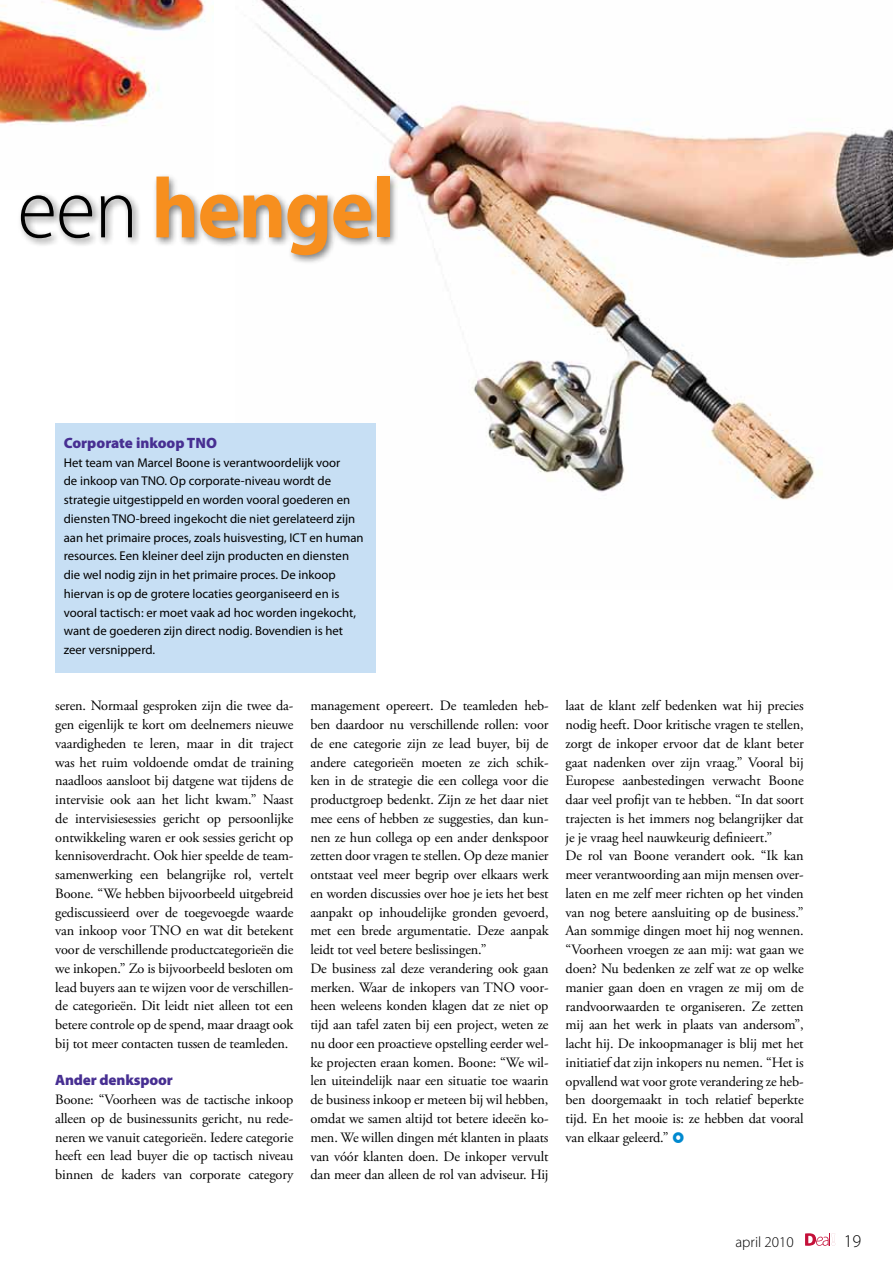
<style>
.page{position:relative;width:893px;height:1263px;background:#fff}
.page>*{position:absolute;margin:0;border:0;box-sizing:border-box;transform-origin:0 0}
.t1{font:700 85.5px "Myriad Pro";letter-spacing:-.02em;color:#f78f1e;scale:.95 1}
.t2{font:300 18px "Myriad Pro";color:#000}
.t3{font:900 15px "Myriad Pro";letter-spacing:-.01em;color:#472f92}
.t4{font:300 15px "Myriad Pro";color:#000}
.t5{font:14.25px/18.8px "Adobe Garamond Pro";letter-spacing:-.01em;color:#000;text-align:justify}
.t6{font:12.75px/18.8px "Myriad Pro";color:#000}
.s1{font-weight:300;color:#000}
</style>
<div class="page">
<svg style="left:805px;top:1233px;width:30px;height:13px"></svg>
<img style="left:0;top:0;width:213px;height:126px">
<img style="left:259px;top:0;width:634px;height:500px">
<div style="left:0;top:146px;width:398px;height:119px;background:#000;opacity:.5"></div>
<div style="left:55px;top:423px;width:321px;height:249px;background:#c7dff4"></div>
<h1 class="t1" style="left:18px;top:161px;width:398px"><span class="s1">een</span> hengel</h1>
<p class="t3" style="left:64px;top:434px;width:155px">Corporate inkoop TNO</p>
<p class="t6" style="left:64px;top:453px;width:301px">Het team van Marcel Boone is verantwoordelijk voor<br>de inkoop van TNO. Op corporate-niveau wordt de strategie uitgestippeld en worden vooral goederen en diensten TNO-breed ingekocht die niet gerelateerd zijn aan het primaire proces, zoals huisvesting, ICT en human resources. Een kleiner deel zijn producten en diensten die wel nodig zijn in het primaire proces. De inkoop hiervan is op de grotere locaties georganiseerd en is vooral tactisch: er moet vaak ad hoc worden ingekocht, want de goederen zijn direct nodig. Bovendien is het zeer versnipperd.</p>
<p class="t5" style="left:55px;top:697px;width:240px">seren. Normaal gesproken zijn die twee da&shy;gen eigenlijk te kort om deelnemers nieuwe vaardigheden te leren, maar in dit traject was het ruim voldoende omdat de training naadloos aansloot bij datgene wat tijdens de intervisie ook aan het licht kwam.” Naast de intervisiesessies gericht op persoonlijke ontwikkeling waren er ook sessies gericht op kennisoverdracht. Ook hier speelde de team&shy;samenwerking een belangrijke rol, vertelt Boone. “We hebben bijvoorbeeld uitgebreid gediscussieerd over de toegevoegde waarde van inkoop voor TNO en wat dit betekent voor de verschillende productcategorieën die we inkopen.” Zo is bijvoorbeeld besloten om lead buyers aan te wijzen voor de verschillen&shy;de categorieën. Dit leidt niet alleen tot een betere controle op de spend, maar draagt ook bij tot meer contacten tussen de teamleden.</p>
<p class="t3" style="left:55px;top:1072px;width:119px">Ander denkspoor</p>
<p class="t5" style="left:55px;top:1091px;width:240px">Boone: “Voorheen was de tactische inkoop alleen op de businessunits gericht, nu rede&shy;neren we vanuit categorieën. Iedere categorie heeft een lead buyer die op tactisch niveau binnen de kaders van corporate category</p>
<p class="t5" style="left:310px;top:697px;width:240px;text-align:left">management opereert. De teamleden heb&shy;ben daardoor nu verschillende rollen: voor de ene categorie zijn ze lead buyer, bij de andere categorieën moeten ze zich schik&shy;ken in de strategie die een collega voor die productgroep bedenkt. Zijn ze het daar niet mee eens of hebben ze suggesties, dan kun&shy;nen ze hun collega op een ander denkspoor zetten door vragen te stellen. Op deze manier ontstaat veel meer begrip over elkaars werk en worden discussies over hoe je iets het best aanpakt op inhoudelijke gronden gevoerd, met een brede argumentatie. Deze aanpak leidt tot veel betere beslissingen.”<br>De business zal deze verandering ook gaan merken. Waar de inkopers van TNO voor&shy;heen weleens konden klagen dat ze niet op tijd aan tafel zaten bij een project, weten ze nu door een proactieve opstelling eerder wel&shy;ke projecten eraan komen. Boone: “We wil&shy;len uiteindelijk naar een situatie toe waarin de business inkoop er meteen bij wil hebben, omdat we samen altijd tot betere ideeën ko&shy;men. We willen dingen mét klanten in plaats van vóór klanten doen. De inkoper vervult dan meer dan alleen de rol van adviseur. Hij</p>
<p class="t5" style="left:566px;top:697px;width:240px;text-align:left">laat de klant zelf bedenken wat hij precies nodig heeft. Door kritische vragen te stellen, zorgt de inkoper ervoor dat de klant beter gaat nadenken over zijn vraag.” Vooral bij Europese aanbestedingen verwacht Boone daar veel profijt van te hebben. “In dat soort trajecten is het immers nog belangrijker dat je je vraag heel nauwkeurig definieert.”<br>De rol van Boone verandert ook. “Ik kan meer verantwoording aan mijn mensen over&shy;laten en me zelf meer richten op het vinden van nog betere aansluiting op de business.” Aan sommige dingen moet hij nog wennen. “Voorheen vroegen ze aan mij: wat gaan we doen? Nu bedenken ze zelf wat ze op welke manier gaan doen en vragen ze mij om de randvoorwaarden te organiseren. Ze zetten mij aan het werk in plaats van andersom”, lacht hij. De inkoopmanager is blij met het initiatief dat zijn inkopers nu nemen. “Het is opvallend wat voor grote verandering ze heb&shy;ben doorgemaakt in toch relatief beperkte tijd. En het mooie is: ze hebben dat vooral van elkaar geleerd.”</p>
<p class="t4" style="left:735px;top:1233px;width:60px">april 2010</p>
<p class="t2" style="left:844px;top:1231px;width:19px">19</p>
</div>
